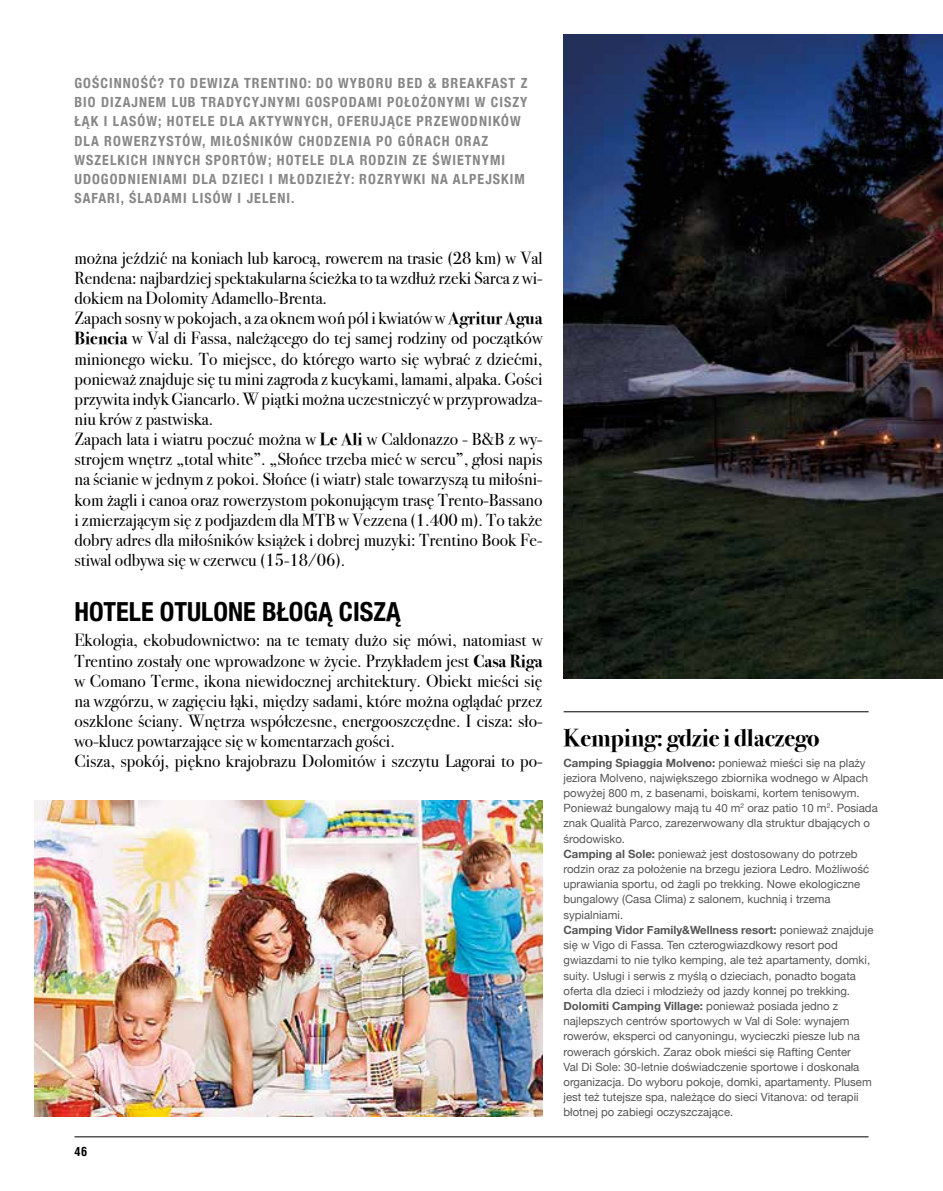
<style>
.page{position:relative;width:943px;height:1191px;background:#fff}
.page>*{position:absolute;margin:0;border:0;box-sizing:border-box;transform-origin:0 0}
.t1{font:700 condensed 26.25px "Helvetica Neue";color:#000}
.t2{font:700 24.5px "Bodoni Svty Two ITCTT";color:#000}
.t3{font:17.5px/20.1px "Bodoni Svty Two ITCTT";color:#000}
.t4{font:700 condensed 14px/19.2px "Helvetica Neue";letter-spacing:.075em;color:#868786}
.t5{font:700 condensed 12.25px "Helvetica LT Std";color:#000}
.t6{font:11.38px/15.2px "Helvetica Neue";color:#565655}
.s1{font-weight:700}
</style>
<div class="page">
<hr style="left:74px;top:1136px;width:794px;height:1px;background:#000">
<img style="left:563px;top:35px;width:380px;height:643px">
<img style="left:35px;top:800px;width:507px;height:316px">
<hr style="left:563px;top:711px;width:305px;height:1px;background:#000">
<p class="t4" style="left:74px;top:72px;width:454px">GOŚCINNOŚĆ? TO DEWIZA TRENTINO: DO WYBORU BED &amp; BREAKFAST Z BIO DIZAJNEM LUB TRADYCYJNYMI GOSPODAMI POŁOŻONYMI W CISZY ŁĄK I LASÓW; HOTELE DLA AKTYWNYCH, OFERUJĄCE PRZEWODNIKÓW DLA ROWERZYSTÓW, MIŁOŚNIKÓW CHODZENIA PO GÓRACH ORAZ WSZELKICH INNYCH SPORTÓW; HOTELE DLA RODZIN ZE ŚWIETNYMI UDOGODNIENIAMI DLA DZIECI I MŁODZIEŻY: ROZRYWKI NA ALPEJSKIM SAFARI, ŚLADAMI LISÓW I JELENI.</p>
<p class="t3" style="left:74px;top:246px;width:469px">można jeździć na koniach lub karocą, rowerem na trasie (28 km) w Val Rendena: najbardziej spektakularna ścieżka to ta wzdłuż rzeki Sarca z wi&shy;dokiem na Dolomity Adamello-Brenta.<br>Zapach sosny w pokojach, a za oknem woń pól i kwiatów w <span class="s1">Agritur Agua Biencia</span> w Val di Fassa, należącego do tej samej rodziny od początków minionego wieku. To miejsce, do którego warto się wybrać z dziećmi, ponieważ znajduje się tu mini zagroda z kucykami, lamami, alpaka. Gości przywita indyk Giancarlo. W piątki można uczestniczyć w przyprowadza&shy;niu krów z pastwiska.<br>Zapach lata i wiatru poczuć można w <span class="s1">Le Ali</span> w Caldonazzo - B&amp;B z wy&shy;strojem wnętrz „total white”. „Słońce trzeba mieć w sercu”, głosi napis na ścianie w jednym z pokoi. Słońce (i wiatr) stale towarzyszą tu miłośni&shy;kom żagli i canoa oraz rowerzystom pokonującym trasę Trento-Bassano i zmierzającym się z podjazdem dla MTB w Vezzena (1.400 m). To także dobry adres dla miłośników książek i dobrej muzyki: Trentino Book Fe&shy;stiwal odbywa się w czerwcu (15-18/06).</p>
<h1 class="t1" style="left:74px;top:590px;width:328px">HOTELE OTULONE BŁOGĄ CISZĄ</h1>
<p class="t3" style="left:74px;top:628px;width:469px">Ekologia, ekobudownictwo: na te tematy dużo się mówi, natomiast w Trentino zostały one wprowadzone w życie. Przykładem jest <span class="s1">Casa Riga </span>w Comano Terme, ikona niewidocznej architektury. Obiekt mieści się na wzgórzu, w zagięciu łąki, między sadami, które można oglądać przez oszklone ściany. Wnętrza współczesne, energooszczędne. I cisza: sło&shy;wo-klucz powtarzające się w komentarzach gości.<br>Cisza, spokój, piękno krajobrazu Dolomitów i szczytu Lagorai to po-</p>
<p class="t5" style="left:74px;top:1144px;width:14px">46</p>
<h2 class="t2" style="left:563px;top:718px;width:258px">Kemping: gdzie i dlaczego</h2>
<p class="t6" style="left:563px;top:755px;width:316px"><span class="s1">Camping Spiaggia Molveno:</span> ponieważ mieści się na plaży jeziora Molveno, największego zbiornika wodnego w Alpach powyżej 800 m, z basenami, boiskami, kortem tenisowym.<br>Ponieważ bungalowy mają tu 40 m<sup>2</sup> oraz patio 10 m<sup>2</sup>. Posiada znak Qualità Parco, zarezerwowany dla struktur dbających o środowisko.<br><span class="s1">Camping al Sole:</span> ponieważ jest dostosowany do potrzeb rodzin oraz za położenie na brzegu jeziora Ledro. Możliwość uprawiania sportu, od żagli po trekking. Nowe ekologiczne bungalowy (Casa Clima) z salonem, kuchnią i trzema sypialniami.<br><span class="s1">Camping Vidor Family&amp;Wellness resort:</span> ponieważ znajduje się w Vigo di Fassa. Ten czterogwiazdkowy resort pod gwiazdami to nie tylko kemping, ale też apartamenty, domki, suity. Usługi i serwis z myślą o dzieciach, ponadto bogata oferta dla dzieci i młodzieży od jazdy konnej po trekking.<br><span class="s1">Dolomiti Camping Village:</span> ponieważ posiada jedno z najlepszych centrów sportowych w Val di Sole: wynajem rowerów, eksperci od canyoningu, wycieczki piesze lub na rowerach górskich. Zaraz obok mieści się Rafting Center<br>Val Di Sole: 30-letnie doświadczenie sportowe i doskonała organizacja. Do wyboru pokoje, domki, apartamenty. Plusem jest też tutejsze spa, należące do sieci Vitanova: od terapii błotnej po zabiegi oczyszczające.</p>
</div>
